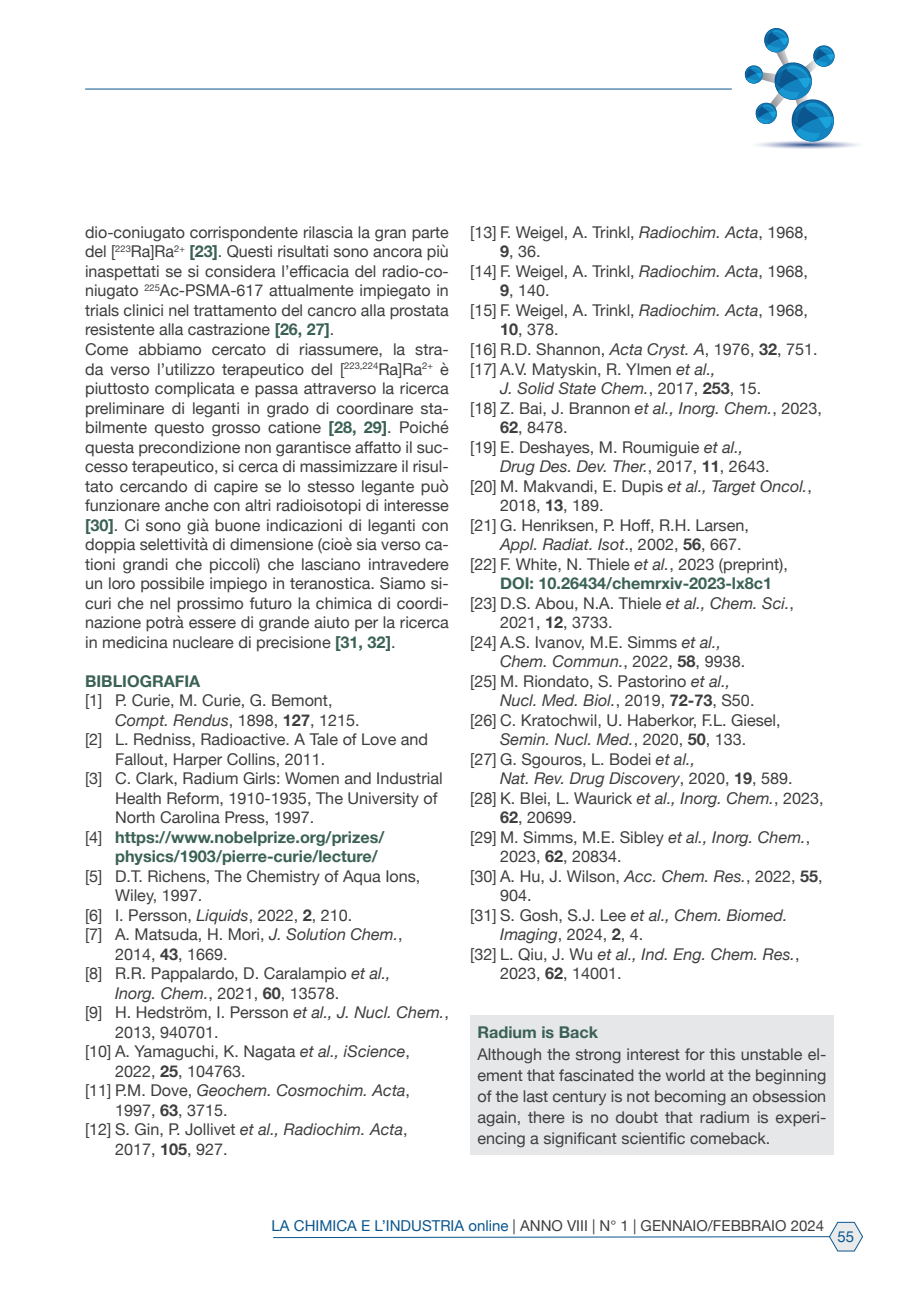
<style>
.page{position:relative;width:919px;height:1289px;background:#fff}
.page>*{position:absolute;margin:0;border:0;box-sizing:border-box;transform-origin:0 0}
.Body_Text_2{font:16.2px/19.5px "Helvetica Neue";color:#3e3e3f}
.Body_Text_2-2{font:italic 16.2px "Helvetica Neue";color:#3e3e3f}
.Normale{font:16.2px/21px "Helvetica Neue";color:#3e3e3f;text-align:justify}
.Body_Text_2-3{font:700 16.2px/19.5px "Helvetica Neue";color:#3a6154}
.Normale-2{font:700 16.2px "Helvetica Neue";color:#3a6154}
.t1{font:15px "Helvetica Neue";color:#3e3e3f}
.t2{font:15px "Helvetica Neue";color:#0b568e}
.s1{font-weight:700;color:#3a6154}
.s2{font-style:normal}
.s3{font-weight:700;font-style:normal}
.s4{font-weight:400;color:#3e3e3f}
.s5{font-style:italic}
.s6{font-weight:700}
.s7{color:#0b568e}
</style>
<div class="page">
<hr style="left:85px;top:89px;width:646px;height:1px;background:#0b568e">
<svg style="left:744px;top:28px;width:114px;height:121px"></svg>
<svg style="left:273px;top:1222px;width:589px;height:29px"></svg>
<div style="left:470px;top:1015px;width:363px;height:139px;background:#e6e7e9"></div>
<p class="Body_Text_2" style="left:85px;top:223px;width:365px;text-align:justify">dio-coniugato corrispondente rilascia la gran parte del [<sup>223</sup>Ra]Ra<sup>2+</sup> <span class="s1">[23]</span>. Questi risultati sono ancora più inaspettati se si considera l’efficacia del radio-co&shy;niugato <sup>225</sup>Ac-PSMA-617 attualmente impiegato in trials clinici nel trattamento del cancro alla prostata resistente alla castrazione <span class="s1">[26, 27]</span>.</p>
<p class="Body_Text_2" style="left:85px;top:340px;width:365px;text-align:justify">Come abbiamo cercato di riassumere, la stra&shy;da verso l’utilizzo terapeutico del [<sup>223,224</sup>Ra]Ra<sup>2+</sup> è piuttosto complicata e passa attraverso la ricerca preliminare di leganti in grado di coordinare sta&shy;bilmente questo grosso catione <span class="s1">[28, 29]</span>. Poiché questa precondizione non garantisce affatto il suc&shy;cesso terapeutico, si cerca di massimizzare il risul&shy;tato cercando di capire se lo stesso legante può funzionare anche con altri radioisotopi di interesse <span class="s1">[30]</span>. Ci sono già buone indicazioni di leganti con doppia selettività di dimensione (cioè sia verso ca&shy;tioni grandi che piccoli) che lasciano intravedere un loro possibile impiego in teranostica. Siamo si&shy;curi che nel prossimo futuro la chimica di coordi&shy;nazione potrà essere di grande aiuto per la ricerca in medicina nucleare di precisione <span class="s1">[31, 32]</span>.</p>
<p class="Body_Text_2-3" style="left:85px;top:671px;width:117px">BIBLIOGRAFIA</p>
<p class="Body_Text_2" style="left:85px;top:691px;width:249px">[1] P. Curie, M. Curie, G. Bemont,</p>
<p class="Body_Text_2-2" style="left:115px;top:708px;width:246px">Compt. Rendus<span class="s2">, 1898,</span> <span class="s3">127</span><span class="s2">, 1215.</span></p>
<p class="Body_Text_2" style="left:115px;top:730px;width:314px;text-indent:-30px">[2] L. Redniss, Radioactive. A Tale of Love and<br>Fallout, Harper Collins, 2011.</p>
<p class="Body_Text_2" style="left:115px;top:769px;width:329px;text-indent:-30px">[3] C. Clark, Radium Girls: Women and Industrial<br>Health Reform, 1910-1935, The University of<br>North Carolina Press, 1997.</p>
<p class="Body_Text_2-3" style="left:115px;top:827px;width:271px;text-indent:-30px"><span class="s4">[4]</span> https://www.nobelprize.org/prizes/ physics/1903/pierre-curie/lecture/</p>
<p class="Body_Text_2" style="left:115px;top:867px;width:307px;text-indent:-30px">[5] D.T. Richens, The Chemistry of Aqua Ions,<br>Wiley, 1997.</p>
<p class="Body_Text_2" style="left:85px;top:906px;width:269px">[6] I. Persson, <span class="s5">Liquids</span>, 2022, <span class="s6">2</span>, 210.</p>
<p class="Body_Text_2" style="left:85px;top:925px;width:319px">[7] A. Matsuda, H. Mori, <span class="s5">J. Solution Chem.</span>,</p>
<p class="Body_Text_2" style="left:115px;top:945px;width:114px">2014, <span class="s6">43</span>, 1669.</p>
<p class="Body_Text_2" style="left:85px;top:964px;width:307px">[8] R.R. Pappalardo, D. Caralampio <span class="s5">et al.,</span></p>
<p class="Body_Text_2" style="left:115px;top:984px;width:226px"><span class="s5">Inorg. Chem.</span>, 2021, <span class="s6">60</span>, 13578.</p>
<p class="Body_Text_2" style="left:115px;top:1003px;width:335px;text-indent:-30px">[9] H. Hedström, I. Persson <span class="s5">et al., J. Nucl. Chem.</span>,<br>2013, 940701.</p>
<p class="Body_Text_2" style="left:115px;top:1042px;width:296px;text-indent:-30px">[10] A. Yamaguchi, K. Nagata <span class="s5">et al., iScience</span>,<br>2022, <span class="s6">25</span>, 104763.</p>
<p class="Body_Text_2" style="left:115px;top:1081px;width:296px;text-indent:-30px">[11] P.M. Dove, <span class="s5">Geochem. Cosmochim. Acta</span>,<br>1997, <span class="s6">63</span>, 3715.</p>
<p class="Body_Text_2" style="left:115px;top:1120px;width:294px;text-indent:-30px">[12] S. Gin, P. Jollivet <span class="s5">et al., Radiochim. Acta</span>,<br>2017, <span class="s6">105</span>, 927.</p>
<p class="Body_Text_2" style="left:470px;top:223px;width:339px">[13] F. Weigel, A. Trinkl, <span class="s5">Radiochim. Acta</span>, 1968,</p>
<p class="Body_Text_2" style="left:500px;top:243px;width:42px"><span class="s6">9</span>, 36.</p>
<p class="Body_Text_2" style="left:470px;top:262px;width:339px">[14] F. Weigel, A. Trinkl, <span class="s5">Radiochim. Acta</span>, 1968,</p>
<p class="Body_Text_2" style="left:500px;top:282px;width:51px"><span class="s6">9</span>, 140.</p>
<p class="Body_Text_2" style="left:500px;top:301px;width:309px;text-indent:-30px">[15] F. Weigel, A. Trinkl, <span class="s5">Radiochim. Acta</span>, 1968,<br><span class="s6">10</span>, 378.</p>
<p class="Body_Text_2" style="left:470px;top:340px;width:349px">[16] R.D. Shannon, <span class="s5">Acta Cryst. A</span>, 1976, <span class="s6">32</span>, 751.</p>
<p class="Body_Text_2" style="left:470px;top:360px;width:247px">[17] A.V. Matyskin, R. Ylmen <span class="s5">et al.,</span></p>
<p class="Body_Text_2-2" style="left:500px;top:376px;width:263px">J. Solid State Chem.<span class="s2">, 2017,</span> <span class="s3">253</span><span class="s2">, 15.</span></p>
<p class="Body_Text_2" style="left:500px;top:399px;width:323px;text-indent:-30px">[18] Z. Bai, J. Brannon <span class="s5">et al., Inorg. Chem.</span>, 2023,<br><span class="s6">62</span>, 8478.</p>
<p class="Body_Text_2" style="left:470px;top:438px;width:275px">[19] E. Deshayes, M. Roumiguie <span class="s5">et al.,</span></p>
<p class="Body_Text_2-2" style="left:500px;top:454px;width:271px">Drug Des. Dev. Ther.<span class="s2">, 2017,</span> <span class="s3">11</span><span class="s2">, 2643.</span></p>
<p class="Body_Text_2" style="left:500px;top:477px;width:313px;text-indent:-30px">[20] M. Makvandi, E. Dupis <span class="s5">et al., Target Oncol.</span>,<br>2018, <span class="s6">13</span>, 189.</p>
<p class="Body_Text_2" style="left:470px;top:516px;width:280px">[21] G. Henriksen, P. Hoff, R.H. Larsen,</p>
<p class="Body_Text_2-2" style="left:500px;top:532px;width:243px">Appl. Radiat. Isot<span class="s2">., 2002,</span> <span class="s3">56</span><span class="s2">, 667.</span></p>
<p class="Body_Text_2" style="left:470px;top:555px;width:319px">[22] F. White, N. Thiele <span class="s5">et al.</span>, 2023 (preprint),</p>
<p class="Body_Text_2-3" style="left:500px;top:574px;width:273px">DOI: 10.26434/chemrxiv-2023-lx8c1</p>
<p class="Body_Text_2" style="left:500px;top:594px;width:295px;text-indent:-30px">[23] D.S. Abou, N.A. Thiele <span class="s5">et al., Chem. Sci.</span>,<br>2021, <span class="s6">12</span>, 3733.</p>
<p class="Body_Text_2" style="left:470px;top:633px;width:252px">[24] A.S. Ivanov, M.E. Simms <span class="s5">et al.,</span></p>
<p class="Body_Text_2-2" style="left:500px;top:649px;width:246px">Chem. Commun.<span class="s2">, 2022,</span> <span class="s3">58</span><span class="s2">, 9938.</span></p>
<p class="Body_Text_2" style="left:470px;top:672px;width:262px">[25] M. Riondato, S. Pastorino <span class="s5">et al.,</span></p>
<p class="Body_Text_2-2" style="left:500px;top:688px;width:256px">Nucl. Med. Biol.<span class="s2">, 2019,</span> <span class="s3">72-73</span><span class="s2">, S50.</span></p>
<p class="Body_Text_2" style="left:470px;top:711px;width:312px;text-align:center">[26] C. Kratochwil, U. Haberkor, F.L. Giesel,<br><span class="s5">Semin. Nucl. Med.</span>, 2020, <span class="s6">50</span>, 133.</p>
<p class="Body_Text_2" style="left:470px;top:750px;width:227px">[27] G. Sgouros, L. Bodei <span class="s5">et al.,</span></p>
<p class="Body_Text_2-2" style="left:500px;top:766px;width:294px">Nat. Rev. Drug Discovery<span class="s2">, 2020,</span> <span class="s3">19</span><span class="s2">, 589.</span></p>
<p class="Body_Text_2" style="left:500px;top:789px;width:325px;text-indent:-30px">[28] K. Blei, L. Waurick <span class="s5">et al., Inorg. Chem.</span>, 2023,<br><span class="s6">62</span>, 20699.</p>
<p class="Body_Text_2" style="left:500px;top:828px;width:311px;text-indent:-30px">[29] M. Simms, M.E. Sibley <span class="s5">et al., Inorg. Chem.</span>,<br>2023, <span class="s6">62</span>, 20834.</p>
<p class="Body_Text_2" style="left:500px;top:867px;width:324px;text-indent:-30px">[30] A. Hu, J. Wilson, <span class="s5">Acc. Chem. Res.</span>, 2022, <span class="s6">55</span>,<br>904.</p>
<p class="Body_Text_2" style="left:500px;top:906px;width:289px;text-indent:-30px">[31] S. Gosh, S.J. Lee <span class="s5">et al., Chem. Biomed.<br>Imaging</span>, 2024, <span class="s6">2</span>, 4.</p>
<p class="Body_Text_2" style="left:500px;top:945px;width:301px;text-indent:-30px">[32] L. Qiu, J. Wu <span class="s5">et al., Ind. Eng. Chem. Res.</span>,<br>2023, <span class="s6">62</span>, 14001.</p>
<p class="Normale-2" style="left:477px;top:1019px;width:122px">Radium is Back</p>
<p class="Normale" style="left:477px;top:1044px;width:350px">Although the strong interest for this unstable el&shy;ement that fascinated the world at the beginning of the last century is not becoming an obsession again, there is no doubt that radium is experi&shy;encing a significant scientific comeback.</p>
<p class="t1" style="left:271px;top:1214px;width:554px"><span class="s7">LA CHIMICA E L’INDUSTRIA online</span> | ANNO VIII | N° 1 | GENNAIO/FEBBRAIO 2024</p>
<p class="t2" style="left:837px;top:1225px;width:18px">55</p>
</div>
